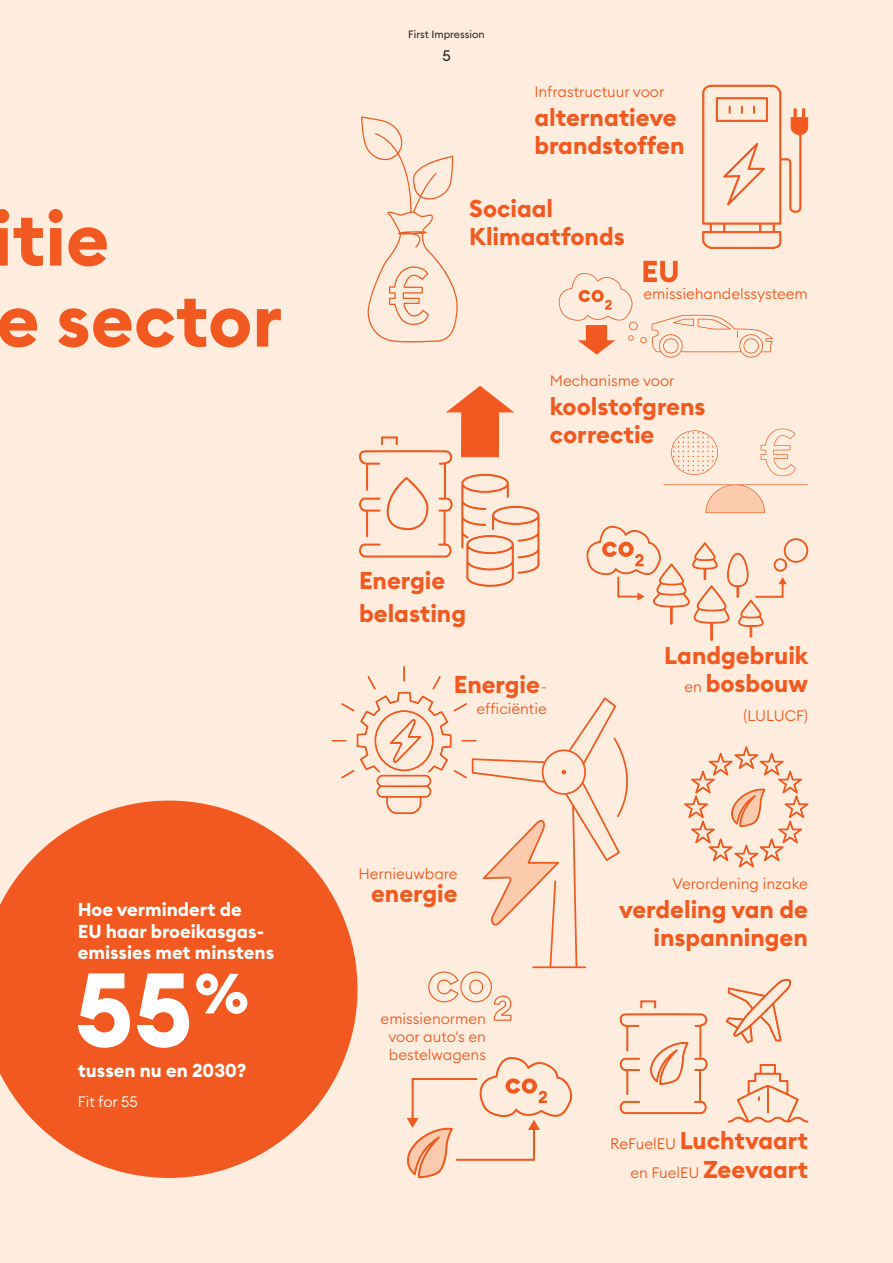
<style>
.page{position:relative;width:893px;height:1263px;background:#feecdf}
.page>*{position:absolute;margin:0;border:0;box-sizing:border-box;transform-origin:0 0}
.t1{font:700 75px/81px "Euclid Circular B";color:#f15921}
.t2{font:700 24px/28.5px "Euclid Circular B";color:#f15921}
.t3{font:700 18.45px/21.3px "Euclid Circular B";color:#fff}
.t4{font:300 15px/18px "Euclid Circular B";color:#f15921;text-align:center}
.t5{font:300 15px "Euclid Circular B";color:#fff}
.t6{font:15px "Euclid Circular B";color:#231f20}
.t7{font:10.5px "Euclid Circular B";color:#231f20}
.s1{font-weight:300;font-size:15px}
.s2{font-weight:700;font-size:24px}
</style>
<div class="page">
<svg style="left:663px;top:428px;width:145px;height:85px"></svg>
<svg style="left:361px;top:116px;width:97px;height:226px"></svg>
<svg style="left:359px;top:386px;width:180px;height:201px"></svg>
<svg style="left:0;top:800px;width:331px;height:378px;fill:#f15921"></svg>
<svg style="left:702px;top:85px;width:106px;height:164px"></svg>
<svg style="left:586px;top:526px;width:222px;height:115px"></svg>
<svg style="left:558px;top:261px;width:215px;height:97px"></svg>
<svg style="left:331px;top:666px;width:477px;height:512px"></svg>
<svg style="left:78px;top:973px;width:111px;height:75px"></svg>
<svg style="left:196px;top:973px;width:51px;height:41px"></svg>
<h1 class="t1" style="left:-8px;top:199px;width:292px">itie<br>e sector</h1>
<p class="t3" style="left:78px;top:899px;width:198px">Hoe vermindert de<br>EU haar broeikasgas&shy;emissies met minstens</p>
<p class="t3" style="left:78px;top:1060px;width:170px">tussen nu en 2030?</p>
<p class="t5" style="left:78px;top:1092px;width:61px">Fit for 55</p>
<p class="t7" style="left:408px;top:28px;width:78px">First Impression</p>
<p class="t6" style="left:442px;top:46px;width:10px">5</p>
<p class="t4" style="left:534px;top:83px;width:132px">Infrastructuur voor</p>
<p class="t2" style="left:534px;top:103px;width:152px">alternatieve brandstoffen</p>
<p class="t2" style="left:469px;top:194px;width:157px">Sociaal<br>Klimaatfonds</p>
<p class="t4" style="left:643px;top:284px;width:166px">emissiehandelssysteem</p>
<p class="t2" style="left:359px;top:564px;width:109px;line-height:32.7px">Energie belasting</p>
<p class="t4" style="left:550px;top:372px;width:126px">Mechanisme voor</p>
<p class="t2" style="left:550px;top:392px;width:157px">koolstofgrens correctie</p>
<p class="t2" style="left:454px;top:671px;width:94px">Energie<span class="s1">-</span></p>
<p class="t4" style="left:477px;top:699px;width:72px">efficiëntie</p>
<p class="t4" style="left:358px;top:864px;width:101px">Hernieuwbare</p>
<p class="t2" style="left:371px;top:879px;width:88px">energie</p>
<p class="t4" style="left:381px;top:1009px;width:107px">emissienormen voor auto's en bestelwagens</p>
<p class="t2" style="left:664px;top:641px;width:146px;text-align:right">Landgebruik <span class="s1">en</span> bosbouw</p>
<p class="t4" style="left:743px;top:706px;width:66px">(LULUCF)</p>
<p class="t4" style="left:672px;top:874px;width:137px">Verordening inzake</p>
<p class="t2" style="left:619px;top:895px;width:190px;text-align:right">verdeling van de inspanningen</p>
<p class="t2" style="left:610px;top:1127px;width:199px"><span class="s1">ReFuelEU</span> Luchtvaart</p>
<p class="t4" style="left:630px;top:1163px;width:179px">en FuelEU <span class="s2">Zeevaart</span></p>
</div>
